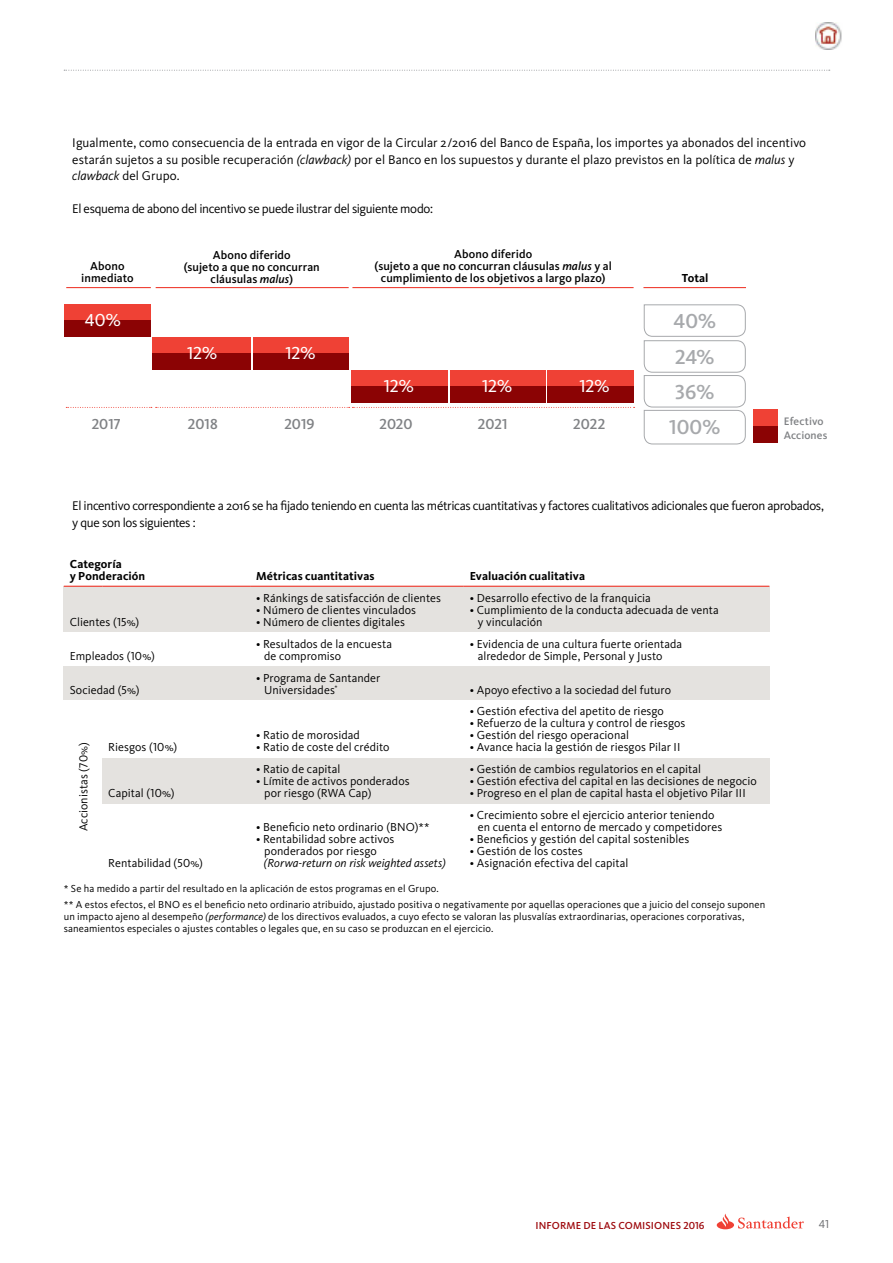
<style>
.page{position:relative;width:893px;height:1263px;background:#fff}
.page>*{position:absolute;margin:0;border:0;box-sizing:border-box;transform-origin:0 0}
.t1{font:500 21px "Kievit OT";letter-spacing:-.005em;color:#a7a9ac}
.t2{font:18px "Kievit OT";letter-spacing:-.015em;color:#fff}
.t3{font:500 15px "Kievit OT";letter-spacing:-.005em;color:#808285}
.t4{font:13.05px/16.5px "Kievit OT";letter-spacing:-.01em;color:#000}
.t5{font:13.05px/16.5px "Kievit OT";letter-spacing:-.03em;color:#000}
.t6{font:12px/12px "Kievit OT";letter-spacing:.005em;color:#000}
.t7{font:500 12px/12px "Kievit OT";letter-spacing:.005em;color:#000;text-align:center}
.t8{font:700 12px/12px "Kievit OT";letter-spacing:.005em;color:#000}
.t9{font:italic 12px "Kievit OT";color:#000}
.t10{font:12px "Kievit OT";color:#6d6e71}
.t11{font:500 11.25px/14.2px "Kievit OT";letter-spacing:.005em;color:#808285}
.t12{font:10.5px "Kievit OT";letter-spacing:.01em;color:#000}
.t13{font:500 10.5px "Kievit OT";letter-spacing:.01em;color:#9e0b0f}
.s1{font-style:italic}
</style>
<div class="page">
<svg style="left:64px;top:70px;width:766px;height:1px"></svg>
<svg style="left:717px;top:1214px;width:87px;height:15px"></svg>
<div style="left:64px;top:586px;width:186px;height:46px;background:#e4e2df"></div>
<div style="left:250px;top:586px;width:214px;height:46px;background:#e4e2df"></div>
<div style="left:464px;top:586px;width:305px;height:46px;background:#e4e2df"></div>
<div style="left:64px;top:666px;width:186px;height:34px;background:#e4e2df"></div>
<div style="left:250px;top:666px;width:214px;height:34px;background:#e4e2df"></div>
<div style="left:464px;top:666px;width:305px;height:34px;background:#e4e2df"></div>
<div style="left:102px;top:758px;width:148px;height:46px;background:#e4e2df"></div>
<div style="left:250px;top:758px;width:214px;height:46px;background:#e4e2df"></div>
<div style="left:464px;top:758px;width:305px;height:46px;background:#e4e2df"></div>
<hr style="left:250px;top:586px;width:214px;height:1px;background:#ef4135">
<hr style="left:464px;top:586px;width:305px;height:1px;background:#ef4135">
<hr style="left:64px;top:586px;width:38px;height:1px;background:#ef4135">
<hr style="left:102px;top:586px;width:148px;height:1px;background:#ef4135">
<div style="left:351px;top:370px;width:97px;height:17px;background:#ef4135"></div>
<div style="left:351px;top:387px;width:97px;height:16px;background:#8b0304"></div>
<div style="left:548px;top:370px;width:86px;height:17px;background:#ef4135"></div>
<div style="left:548px;top:387px;width:86px;height:16px;background:#8b0304"></div>
<svg style="left:643px;top:304px;width:103px;height:141px"></svg>
<div style="left:450px;top:370px;width:95px;height:17px;background:#ef4135"></div>
<div style="left:450px;top:387px;width:95px;height:16px;background:#8b0304"></div>
<div style="left:153px;top:337px;width:98px;height:17px;background:#ef4135"></div>
<div style="left:153px;top:354px;width:98px;height:16px;background:#8b0304"></div>
<div style="left:254px;top:337px;width:95px;height:17px;background:#ef4135"></div>
<div style="left:254px;top:354px;width:95px;height:16px;background:#8b0304"></div>
<div style="left:65px;top:304px;width:86px;height:17px;background:#ef4135"></div>
<div style="left:65px;top:321px;width:86px;height:16px;background:#8b0304"></div>
<div style="left:753px;top:410px;width:24px;height:16px;background:#ef4135"></div>
<div style="left:753px;top:426px;width:24px;height:17px;background:#8b0304"></div>
<hr style="left:66px;top:287px;width:85px;height:1px;background:#ef4135">
<hr style="left:156px;top:287px;width:193px;height:1px;background:#ef4135">
<hr style="left:352px;top:287px;width:282px;height:1px;background:#ef4135">
<svg style="left:66px;top:407px;width:569px;height:1px"></svg>
<hr style="left:643px;top:287px;width:103px;height:1px;background:#ef4135">
<img style="left:816px;top:23px;width:26px;height:27px">
<p class="t4" style="left:72px;top:135px;width:735px">Igualmente, como consecuencia de la entrada en vigor de la Circular 2/2016 del Banco de España, los importes ya abonados del incentivo estarán sujetos a su posible recuperación <span class="s1">(clawback)</span> por el Banco en los supuestos y durante el plazo previstos en la política de <span class="s1">malus</span> y <span class="s1">clawback</span> del Grupo.</p>
<p class="t5" style="left:72px;top:201px;width:362px">El esquema de abono del incentivo se puede ilustrar del siguiente modo:</p>
<p class="t7" style="left:81px;top:259px;width:54px">Abono inmediato</p>
<p class="t7" style="left:184px;top:248px;width:137px">Abono diferido<br>(sujeto a que no concurran cláusulas <span class="s1">malus</span>)</p>
<p class="t7" style="left:375px;top:247px;width:239px">Abono diferido<br>(sujeto a que no concurran cláusulas <span class="s1">malus</span> y al cumplimiento de los objetivos a largo plazo)</p>
<p class="t8" style="left:682px;top:271px;width:28px">Total</p>
<p class="t2" style="left:85px;top:309px;width:37px">40%</p>
<p class="t1" style="left:673px;top:308px;width:44px">40%</p>
<p class="t2" style="left:187px;top:342px;width:32px">12%</p>
<p class="t2" style="left:286px;top:342px;width:32px">12%</p>
<p class="t1" style="left:675px;top:344px;width:41px">24%</p>
<p class="t2" style="left:384px;top:375px;width:32px">12%</p>
<p class="t2" style="left:579px;top:375px;width:32px">12%</p>
<p class="t2" style="left:482px;top:375px;width:32px">12%</p>
<p class="t1" style="left:675px;top:379px;width:40px">36%</p>
<p class="t3" style="left:92px;top:415px;width:31px">2017</p>
<p class="t3" style="left:188px;top:415px;width:31px">2018</p>
<p class="t3" style="left:284px;top:415px;width:32px">2019</p>
<p class="t3" style="left:379px;top:415px;width:35px">2020</p>
<p class="t3" style="left:478px;top:415px;width:31px">2021</p>
<p class="t3" style="left:573px;top:415px;width:33px">2022</p>
<p class="t1" style="left:669px;top:415px;width:52px">100%</p>
<p class="t11" style="left:784px;top:414px;width:45px">Efectivo<br>Acciones</p>
<p class="t5" style="left:72px;top:498px;width:753px">El incentivo correspondiente a 2016 se ha fijado teniendo en cuenta las métricas cuantitativas y factores cualitativos adicionales que fueron aprobados, y que son los siguientes :</p>
<p class="t8" style="left:70px;top:558px;width:77px">Categoría<br>y Ponderación</p>
<p class="t8" style="left:256px;top:570px;width:120px">Métricas cuantitativas</p>
<p class="t8" style="left:470px;top:570px;width:117px">Evaluación cualitativa</p>
<p class="t6" style="left:256px;top:592px;width:186px">• Ránkings de satisfacción de clientes</p>
<p class="t6" style="left:470px;top:592px;width:183px">• Desarrollo efectivo de la franquicia</p>
<p class="t6" style="left:256px;top:604px;width:162px">• Número de clientes vinculados</p>
<p class="t6" style="left:470px;top:604px;width:251px">• Cumplimiento de la conducta adecuada de venta</p>
<p class="t6" style="left:70px;top:616px;width:71px">Clientes (15%)</p>
<p class="t6" style="left:256px;top:616px;width:151px">• Número de clientes digitales</p>
<p class="t6" style="left:478px;top:616px;width:66px">y vinculación</p>
<p class="t6" style="left:256px;top:637px;width:137px">• Resultados de la encuesta</p>
<p class="t6" style="left:470px;top:637px;width:214px">• Evidencia de una cultura fuerte orientada</p>
<p class="t6" style="left:70px;top:649px;width:87px">Empleados (10%)</p>
<p class="t6" style="left:264px;top:649px;width:78px">de compromiso</p>
<p class="t6" style="left:478px;top:649px;width:186px">alrededor de Simple, Personal y Justo</p>
<p class="t6" style="left:70px;top:683px;width:71px">Sociedad (5%)</p>
<p class="t6" style="left:264px;top:671px;width:118px;text-indent:-8px">• Programa de Santander<br>Universidades<sup>*</sup></p>
<p class="t6" style="left:470px;top:683px;width:203px">• Apoyo efectivo a la sociedad del futuro</p>
<p class="t6" style="left:470px;top:705px;width:196px">• Gestión efectiva del apetito de riesgo</p>
<p class="t6" style="left:470px;top:717px;width:217px">• Refuerzo de la cultura y control de riesgos</p>
<p class="t6" style="left:256px;top:729px;width:105px">• Ratio de morosidad</p>
<p class="t6" style="left:470px;top:729px;width:161px">• Gestión del riesgo operacional</p>
<p class="t6" style="left:77px;top:831px;width:90px;rotate:-90deg">Accionistas (70%)</p>
<p class="t6" style="left:108px;top:741px;width:70px">Riesgos (10%)</p>
<p class="t6" style="left:256px;top:741px;width:135px">• Ratio de coste del crédito</p>
<p class="t6" style="left:470px;top:741px;width:212px">• Avance hacia la gestión de riesgos Pilar II</p>
<p class="t6" style="left:256px;top:763px;width:86px">• Ratio de capital</p>
<p class="t6" style="left:470px;top:763px;width:233px">• Gestión de cambios regulatorios en el capital</p>
<p class="t6" style="left:256px;top:775px;width:155px">• Límite de activos ponderados</p>
<p class="t6" style="left:470px;top:775px;width:289px">• Gestión efectiva del capital en las decisiones de negocio</p>
<p class="t6" style="left:108px;top:787px;width:68px">Capital (10%)</p>
<p class="t6" style="left:264px;top:787px;width:109px">por riesgo (RWA Cap)</p>
<p class="t6" style="left:470px;top:787px;width:278px">• Progreso en el plan de capital hasta el objetivo Pilar III</p>
<p class="t6" style="left:470px;top:809px;width:246px">• Crecimiento sobre el ejercicio anterior teniendo</p>
<p class="t6" style="left:256px;top:821px;width:175px">• Beneficio neto ordinario (BNO)**</p>
<p class="t6" style="left:478px;top:821px;width:246px">en cuenta el entorno de mercado y competidores</p>
<p class="t6" style="left:256px;top:833px;width:140px">• Rentabilidad sobre activos</p>
<p class="t6" style="left:470px;top:833px;width:221px">• Beneficios y gestión del capital sostenibles</p>
<p class="t6" style="left:264px;top:845px;width:114px">ponderados por riesgo</p>
<p class="t6" style="left:470px;top:845px;width:115px">• Gestión de los costes</p>
<p class="t6" style="left:108px;top:857px;width:96px">Rentabilidad (50%)</p>
<p class="t9" style="left:264px;top:856px;width:183px">(Rorwa-return on risk weighted assets)</p>
<p class="t6" style="left:470px;top:857px;width:160px">• Asignación efectiva del capital</p>
<p class="t12" style="left:64px;top:882px;width:376px">* Se ha medido a partir del resultado en la aplicación de estos programas en el Grupo.</p>
<p class="t12" style="left:64px;top:898px;width:703px">** A estos efectos, el BNO es el beneficio neto ordinario atribuido, ajustado positiva o negativamente por aquellas operaciones que a juicio del consejo suponen</p>
<p class="t12" style="left:64px;top:910px;width:682px">un impacto ajeno al desempeño <span class="s1">(performance)</span> de los directivos evaluados, a cuyo efecto se valoran las plusvalías extraordinarias, operaciones corporativas,</p>
<p class="t12" style="left:64px;top:922px;width:431px">saneamientos especiales o ajustes contables o legales que, en su caso se produzcan en el ejercicio.</p>
<p class="t13" style="left:536px;top:1219px;width:170px">INFORME DE LAS COMISIONES 2016</p>
<p class="t10" style="left:819px;top:1217px;width:12px">41</p>
</div>
